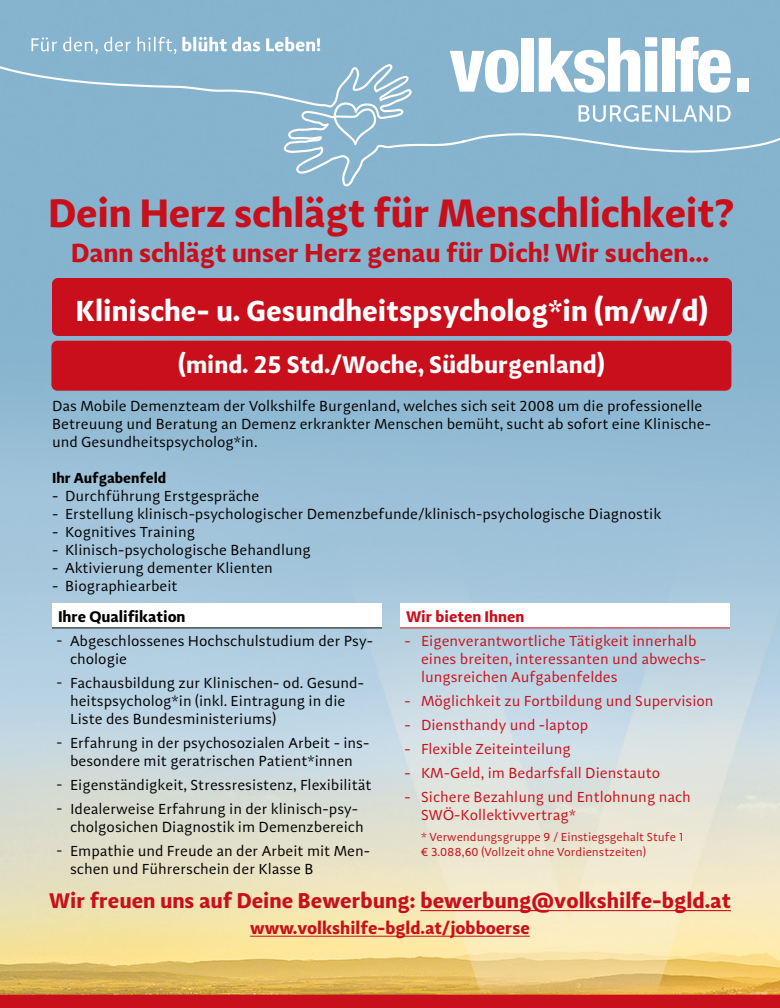
<style>
.page{position:relative;width:780px;height:1008px;background:#fff}
.page>*{position:absolute;margin:0;border:0;box-sizing:border-box;transform-origin:0 0}
.t1{font:700 41px "Adagio Sans";letter-spacing:-.005em;color:#c80f1b}
.t2{font:700 30px "Adagio Sans";color:#fff}
.t3{font:700 27px "Adagio Sans";color:#c80f1b}
.t4{font:700 25px "Adagio Sans";color:#fff}
.t5{font:700 22px "Adagio Sans";color:#c80f1b}
.t6{font:700 18px "Adagio Sans";color:#c80f1b}
.t7{font:700 16px "Adagio Sans";color:#000}
.t8{font:700 16px "Adagio Sans";color:#c80f1b}
.t9{font:15px/18px "Adagio Sans";color:#000}
.t10{font:15px/18px "Adagio Sans";color:#c80f1b}
.t11{font:700 15px "Adagio Sans";color:#000}
.t12{font:14px "Adagio Sans";color:#000}
.t13{font:12px "Adagio Sans";color:#c80f1b}
</style>
<div class="page">
<img style="left:0;top:0;width:780px;height:995px">
<div style="left:0;top:995px;width:780px;height:13px;background:#c80f1b"></div>
<svg style="left:0;top:37px;width:780px;height:149px;background:#95bdd4"></svg>
<hr style="left:420px;top:910px;width:311px;height:1px;background:#c80f1b">
<hr style="left:250px;top:936px;width:280px;height:1px;background:#c80f1b">
<div style="left:52px;top:278px;width:680px;height:58px;background:#c80f1b;border-radius:6px"></div>
<div style="left:51px;top:341px;width:680px;height:50px;background:#c80f1b;border-radius:6px"></div>
<div style="left:52px;top:603px;width:330px;height:25px;background:#fff"></div>
<svg style="left:52px;top:627px;width:15px;height:1px"></svg>
<hr style="left:67px;top:627px;width:315px;height:1px;background:#000">
<div style="left:400px;top:603px;width:330px;height:25px;background:#fff"></div>
<svg style="left:400px;top:627px;width:15px;height:1px"></svg>
<hr style="left:415px;top:627px;width:315px;height:1px;background:#c80f1b">
<p class="t1" style="left:48px;top:186px;width:688px">Dein Herz schlägt für Menschlichkeit?</p>
<p class="t3" style="left:71px;top:235px;width:640px">Dann schlägt unser Herz genau für Dich! Wir suchen…</p>
<p class="t2" style="left:76px;top:291px;width:634px">Klinische- u. Gesundheitspsycholog*in (m/w/d)</p>
<p class="t4" style="left:178px;top:348px;width:428px">(mind. 25 Std./Woche, Südburgenland)</p>
<p class="t9" style="left:52px;top:397px;width:661px">Das Mobile Demenzteam der Volkshilfe Burgenland, welches sich seit 2008 um die professionelle<br>Betreuung und Beratung an Demenz erkrankter Menschen bemüht, sucht ab sofort eine Klinische&shy;und Gesundheitspsycholog*in.</p>
<p class="t11" style="left:52px;top:468px;width:116px">Ihr Aufgabenfeld</p>
<p class="t9" style="left:52px;top:487px;width:209px">- Durchführung Erstgespräche</p>
<p class="t9" style="left:52px;top:505px;width:611px">- Erstellung klinisch-psychologischer Demenzbefunde/klinisch-psychologische Diagnostik</p>
<p class="t9" style="left:52px;top:523px;width:145px">- Kognitives Training</p>
<p class="t9" style="left:52px;top:541px;width:260px">- Klinisch-psychologische Behandlung</p>
<p class="t9" style="left:52px;top:559px;width:223px">- Aktivierung dementer Klienten</p>
<p class="t9" style="left:52px;top:577px;width:127px">- Biographiearbeit</p>
<p class="t7" style="left:58px;top:606px;width:129px">Ihre Qualifikation</p>
<p class="t12" style="left:57px;top:632px;width:7px">-</p>
<p class="t9" style="left:70px;top:632px;width:304px">Abgeschlossenes Hochschulstudium der Psy&shy;chologie</p>
<p class="t12" style="left:57px;top:674px;width:7px">-</p>
<p class="t9" style="left:70px;top:674px;width:296px">Fachausbildung zur Klinischen- od. Gesund&shy;heitspsycholog*in (inkl. Eintragung in die<br>Liste des Bundesministeriums)</p>
<p class="t12" style="left:57px;top:734px;width:7px">-</p>
<p class="t9" style="left:70px;top:734px;width:301px">Erfahrung in der psychosozialen Arbeit - ins&shy;besondere mit geratrischen Patient*innen</p>
<p class="t12" style="left:57px;top:776px;width:7px">-</p>
<p class="t9" style="left:70px;top:776px;width:303px">Eigenständigkeit, Stressresistenz, Flexibilität</p>
<p class="t12" style="left:57px;top:800px;width:7px">-</p>
<p class="t9" style="left:70px;top:800px;width:295px">Idealerweise Erfahrung in der klinisch-psy&shy;cholgosichen Diagnostik im Demenzbereich</p>
<p class="t12" style="left:57px;top:842px;width:7px">-</p>
<p class="t9" style="left:70px;top:842px;width:302px">Empathie und Freude an der Arbeit mit Men&shy;schen und Führerschein der Klasse B</p>
<p class="t8" style="left:406px;top:606px;width:120px">Wir bieten Ihnen</p>
<p class="t10" style="left:404px;top:632px;width:8px">-</p>
<p class="t10" style="left:421px;top:632px;width:287px">Eigenverantwortliche Tätigkeit innerhalb eines breiten, interessanten und abwechs&shy;lungsreichen Aufgabenfeldes</p>
<p class="t10" style="left:404px;top:692px;width:8px">-</p>
<p class="t10" style="left:421px;top:692px;width:294px">Möglichkeit zu Fortbildung und Supervision</p>
<p class="t10" style="left:404px;top:716px;width:8px">-</p>
<p class="t10" style="left:421px;top:716px;width:169px">Diensthandy und -laptop</p>
<p class="t10" style="left:404px;top:740px;width:8px">-</p>
<p class="t10" style="left:421px;top:740px;width:151px">Flexible Zeiteinteilung</p>
<p class="t10" style="left:404px;top:764px;width:8px">-</p>
<p class="t10" style="left:421px;top:764px;width:241px">KM-Geld, im Bedarfsfall Dienstauto</p>
<p class="t10" style="left:404px;top:788px;width:8px">-</p>
<p class="t10" style="left:421px;top:788px;width:271px">Sichere Bezahlung und Entlohnung nach<br>SWÖ-Kollektivvertrag*</p>
<p class="t13" style="left:421px;top:830px;width:264px">* Verwendungsgruppe 9 / Einstiegsgehalt Stufe 1</p>
<p class="t13" style="left:421px;top:844px;width:226px">€ 3.088,60 (Vollzeit ohne Vordienstzeiten)</p>
<p class="t5" style="left:49px;top:886px;width:683px">Wir freuen uns auf Deine Bewerbung: bewerbung@volkshilfe-bgld.at</p>
<p class="t6" style="left:250px;top:916px;width:281px">www.volkshilfe-bgld.at/jobboerse</p>
</div>
